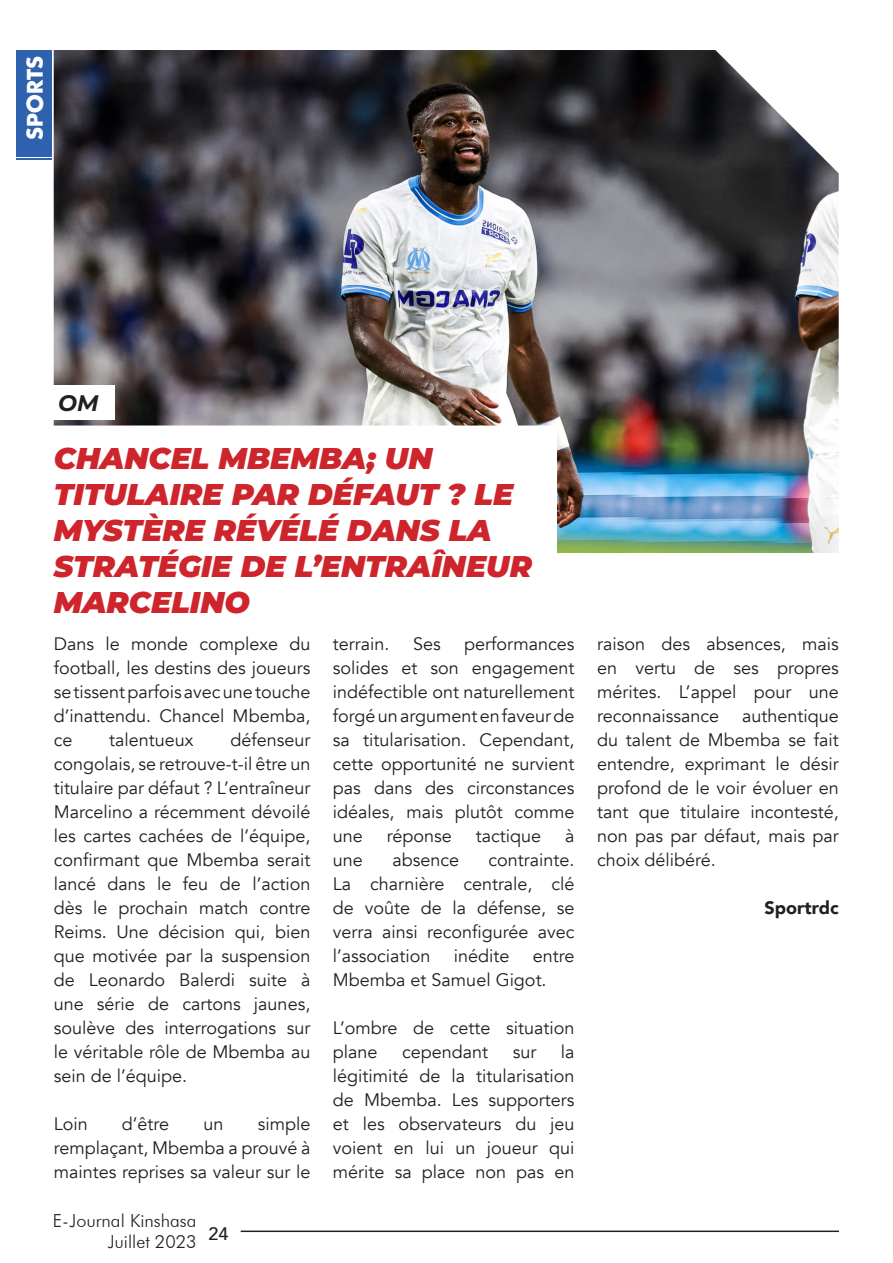
<style>
.page{position:relative;width:893px;height:1263px;background:#fff}
.page>*{position:absolute;margin:0;border:0;box-sizing:border-box;transform-origin:0 0}
.t1{font:italic 900 30px/36px "Montserrat";color:#ce252c}
.t2{font:italic 700 22.5px "Montserrat";color:#231f20}
.t3{font:700 21px "Futura LT";color:#fff}
.t4{font:18px/24px "Avenir";color:#231f20;text-align:justify}
.t5{font:300 18px/21.6px "Futura BT";color:#231f20;text-align:right}
.t6{font:900 18px "Avenir";color:#231f20}
.t7{font:500 18px "Avenir";color:#231f20}
</style>
<div class="page">
<div style="left:17px;top:50px;width:35px;height:100px;background:#2e62ae"></div>
<hr style="left:17px;top:158px;width:35px;height:1px;background:#2e62ae">
<hr style="left:17px;top:153px;width:35px;height:3px;background:#2e62ae">
<hr style="left:17px;top:151px;width:35px;height:1px;background:#2e62ae">
<img style="left:54px;top:50px;width:785px;height:375px">
<div style="left:41px;top:385px;width:74px;height:34px;background:#fff"></div>
<img style="left:557px;top:419px;width:282px;height:134px">
<hr style="left:241px;top:1230px;width:598px;height:2px;background:#231f20">
<p class="t3" style="left:21px;top:140px;width:85px;rotate:-90deg">SPORTS</p>
<p class="t2" style="left:58px;top:387px;width:42px">OM</p>
<p class="t1" style="left:54px;top:438px;width:480px">CHANCEL MBEMBA; UN<br>TITULAIRE PAR DÉFAUT ? LE<br>MYSTÈRE RÉVÉLÉ DANS LA<br>STRATÉGIE DE L’ENTRAÎNEUR<br>MARCELINO</p>
<p class="t4" style="left:54px;top:632px;width:258px">Dans le monde complexe du football, les destins des joueurs se tissent parfois avec une touche d’inattendu. Chancel Mbemba, ce</p>
<p class="t4" style="left:54px;top:728px;width:258px;text-indent:177px">défenseur congolais, se retrouve-t-il être un titulaire par défaut ? L’entraîneur Marcelino a récemment dévoilé les cartes cachées de l’équipe, confirmant que Mbemba serait lancé dans le feu de l’action dès le prochain match contre Reims. Une décision qui, bien que motivée par la suspension de Leonardo Balerdi suite à une série de cartons jaunes, soulève des interrogations sur le véritable rôle de Mbemba au sein de l’équipe.</p>
<p class="t4" style="left:54px;top:1112px;width:36px">Loin</p>
<p class="t4" style="left:122px;top:1112px;width:49px">d’être</p>
<p class="t4" style="left:203px;top:1112px;width:22px">un</p>
<p class="t4" style="left:109px;top:728px;width:86px">talentueux</p>
<p class="t4" style="left:54px;top:1112px;width:258px;text-indent:204px">simple remplaçant, Mbemba a prouvé à maintes reprises sa valeur sur le</p>
<p class="t5" style="left:53px;top:1209px;width:145px">E-Journal Kinshasa<br>Juillet 2023</p>
<p class="t7" style="left:209px;top:1218px;width:22px">24</p>
<p class="t4" style="left:333px;top:632px;width:243px;text-indent:131px">performances solides et son engagement indéfectible ont naturellement forgé un argument en faveur de sa titularisation. Cependant, cette opportunité ne survient pas dans des circonstances idéales, mais plutôt comme une</p>
<p class="t4" style="left:333px;top:632px;width:58px">terrain.</p>
<p class="t4" style="left:413px;top:632px;width:29px">Ses</p>
<p class="t4" style="left:387px;top:824px;width:67px">réponse</p>
<p class="t4" style="left:476px;top:824px;width:67px">tactique</p>
<p class="t4" style="left:565px;top:824px;width:11px">à</p>
<p class="t4" style="left:333px;top:848px;width:32px">une</p>
<p class="t4" style="left:392px;top:848px;width:68px">absence</p>
<p class="t4" style="left:333px;top:848px;width:243px;text-indent:156px">contrainte.<br>La charnière centrale, clé de voûte de la défense, se verra ainsi reconfigurée avec l’association</p>
<p class="t4" style="left:454px;top:944px;width:57px">inédite</p>
<p class="t4" style="left:333px;top:944px;width:243px;text-indent:200px">entre<br>Mbemba et Samuel Gigot.</p>
<p class="t4" style="left:333px;top:1016px;width:243px">L’ombre de cette situation plane</p>
<p class="t4" style="left:333px;top:1040px;width:243px;text-indent:228px">la légitimité de la titularisation de Mbemba. Les supporters et les observateurs du jeu voient en lui un joueur qui mérite sa place non pas en</p>
<p class="t4" style="left:402px;top:1040px;width:88px">cependant</p>
<p class="t4" style="left:513px;top:1040px;width:25px">sur</p>
<p class="t4" style="left:597px;top:632px;width:243px">raison des absences, mais en vertu de ses propres mérites. L’appel pour une reconnaissance</p>
<p class="t4" style="left:597px;top:704px;width:243px;text-indent:145px">authentique du talent de Mbemba se fait entendre, exprimant le désir profond de le voir évoluer en tant que titulaire incontesté, non pas par défaut, mais par choix délibéré.</p>
<p class="t6" style="left:764px;top:892px;width:76px">Sportrdc</p>
</div>
